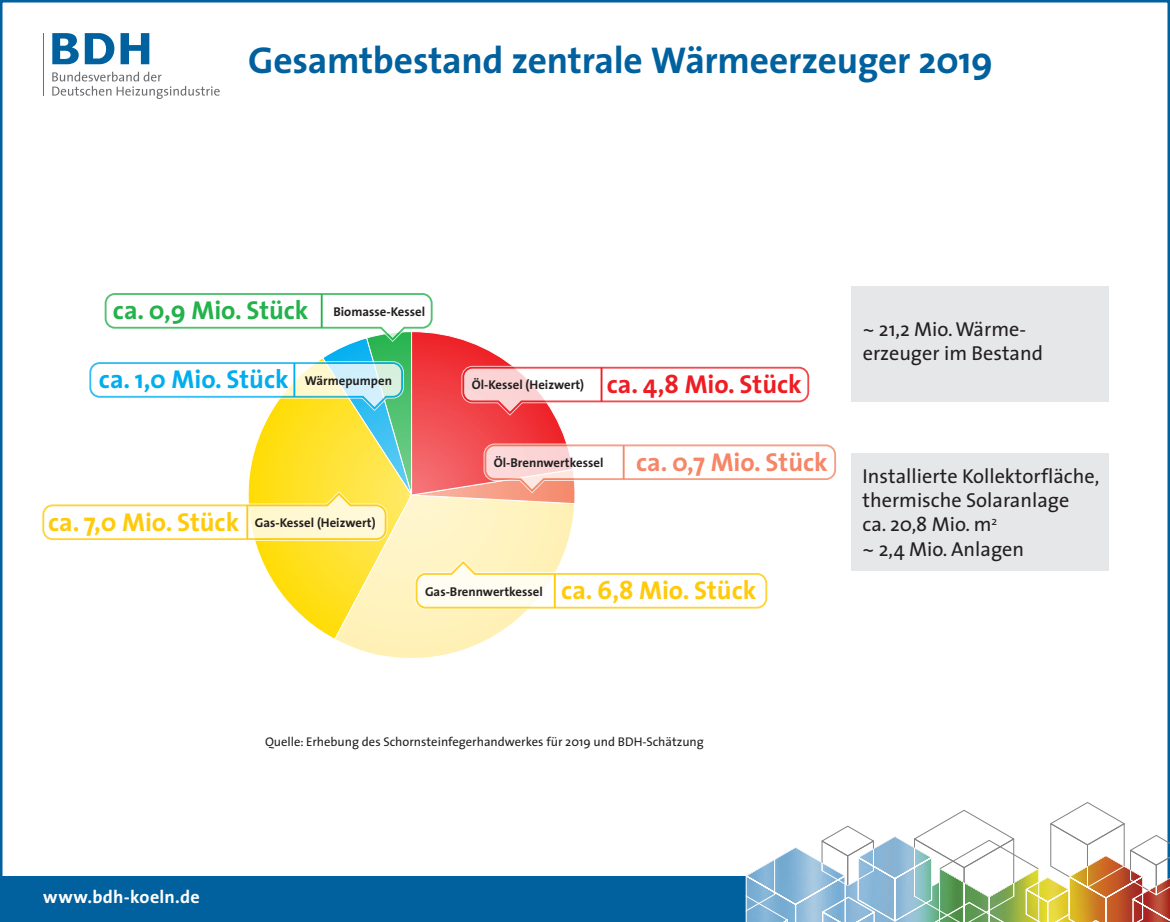
<style>
.page{position:relative;width:1170px;height:922px;background:#fff}
.page>*{position:absolute;margin:0;border:0;box-sizing:border-box;transform-origin:0 0}
.t1{font:700 37.5px "The Sans";letter-spacing:-.01em;color:#00619e}
.t2{font:700 26px "The Sans";color:#23b24b}
.t3{font:700 26px "The Sans";color:#00aeef}
.t4{font:700 26px "The Sans";color:#f58667}
.t5{font:20.25px/24.2px "The Sans";color:#231f20}
.t6{font:700 18px "The Sans";letter-spacing:.015em;color:#fff}
.t7{font:700 12.75px "The Sans";color:#231f20}
.t8{font:12.75px "The Sans";color:#231f20}
.s1{font-size:12.75px;color:#231f20}
.s2{font-size:26px;color:#feca0a}
.s3{font-size:26px;color:#ee1d23}
</style>
<div class="page">
<div style="left:0;top:876px;width:826px;height:45px;background:#00619e"></div>
<svg style="left:745px;top:801px;width:424px;height:120px"></svg>
<hr style="left:43px;top:33px;width:1px;height:63px;background:#6c6d70">
<svg style="left:52px;top:33px;width:97px;height:31px"></svg>
<svg style="left:52px;top:72px;width:168px;height:27px"></svg>
<div style="left:851px;top:453px;width:257px;height:118px;background:#e6e7e9"></div>
<div style="left:851px;top:286px;width:257px;height:115px;background:#e6e7e9"></div>
<svg style="left:42px;top:293px;width:795px;height:365px"></svg>
<hr style="left:321px;top:294px;width:1px;height:33px;background:#23b24b">
<h1 class="t1" style="left:248px;top:29px;width:746px">Gesamtbestand zentrale Wärmeerzeuger 2019</h1>
<h2 class="t2" style="left:113px;top:288px;width:313px">ca. 0,9 Mio. Stück <span class="s1">Biomasse-Kessel</span></h2>
<h2 class="t3" style="left:99px;top:357px;width:294px">ca. 1,0 Mio. Stück <span class="s1">Wärmepumpen</span></h2>
<p class="t7" style="left:48px;top:512px;width:329px"><span class="s2">ca. 7,0 Mio. Stück</span> Gas-Kessel (Heizwert)</p>
<p class="t7" style="left:471px;top:374px;width:331px">Öl-Kessel (Heizwert) <span class="s3">ca. 4,8 Mio. Stück</span></p>
<p class="t7" style="left:494px;top:452px;width:111px">Öl-Brennwertkessel</p>
<h2 class="t4" style="left:636px;top:440px;width:193px">ca. 0,7 Mio. Stück</h2>
<p class="t7" style="left:425px;top:580px;width:333px">Gas-Brennwertkessel <span class="s2">ca. 6,8 Mio. Stück</span></p>
<h3 class="t5" style="left:862px;top:316px;width:182px">~ 21,2 Mio. Wärme&shy;erzeuger im Bestand</h3>
<h3 class="t5" style="left:862px;top:463px;width:238px">Installierte Kollektorfläche, thermische Solaranlage<br>ca. 20,8 Mio. m<sup>2<br></sup>~ 2,4 Mio. Anlagen</h3>
<p class="t8" style="left:265px;top:731px;width:440px">Quelle: Erhebung des Schornsteinfegerhandwerkes für 2019 und BDH-Schätzung</p>
<h3 class="t6" style="left:43px;top:882px;width:158px">www.bdh-koeln.de</h3>
</div>
